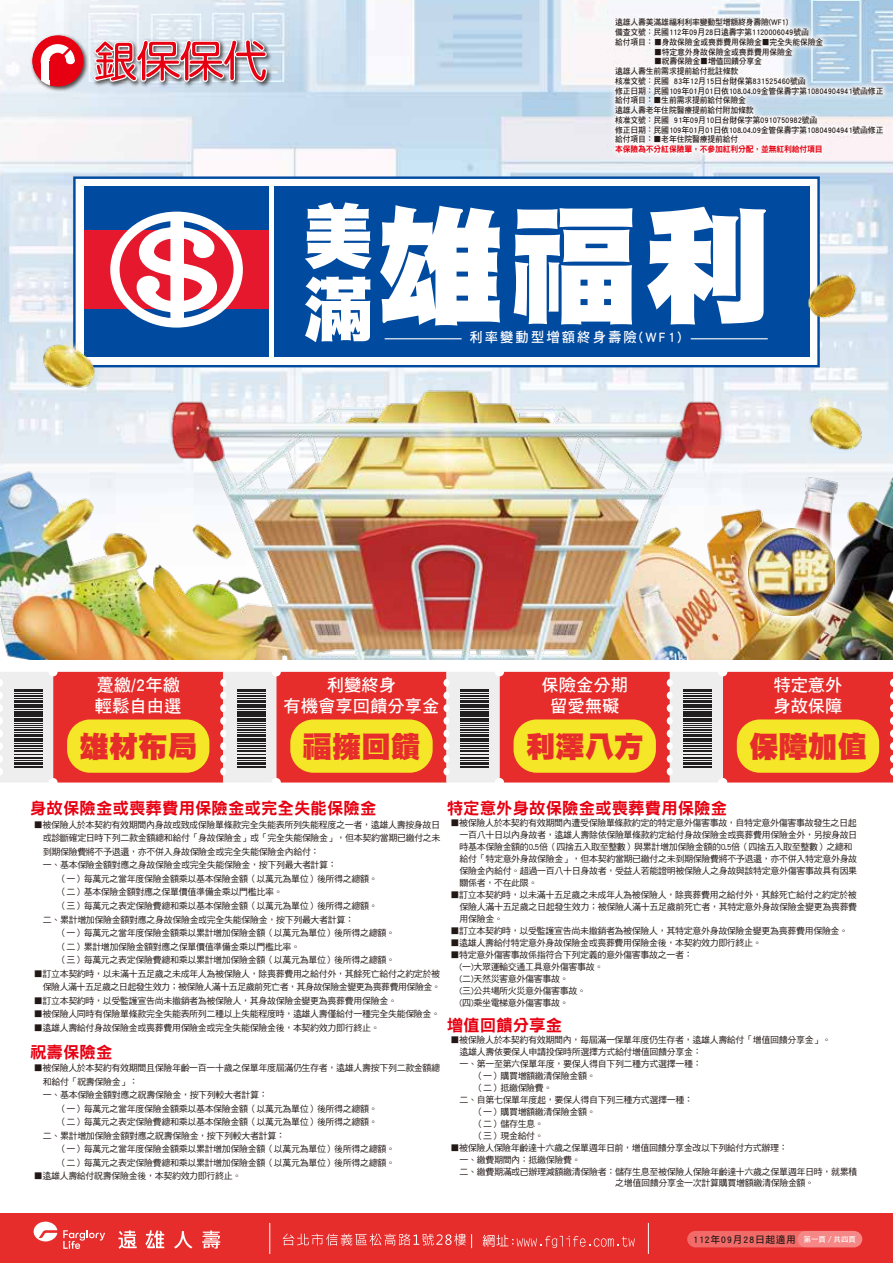
<style>
.page{position:relative;width:893px;height:1263px;background:#fff}
.page>*{position:absolute;margin:0;border:0;box-sizing:border-box;transform-origin:0 0}
.t1{font:127.95px "DF Hei Std W12";color:#fff}
.t2{font:70.5px/73.2px "DF Hei Std W12";color:#fff}
.t3{font:29.4px "DF Hei Std W12";color:#e72d2c}
.t4{font:17.25px/20.7px "DF Hei Std W7";color:#fff}
.t5{font:16.5px "DF Hei Std W9";color:#e60012}
.t6{font:13.95px "DF Hei Std W7";letter-spacing:.16em;color:#fff;scale:.95 1}
.t7{font:9.75px "DF Hei Std W7";letter-spacing:.06em;color:#221815}
.t8{font:9px/12px "DF Hei Std W5";letter-spacing:-.04em;color:#221815}
.t9{font:9px/13.5px "DF Hei Std W5";letter-spacing:-.06em;color:#221815;text-align:right}
.t10{font:8.25px/9.8px "DF Hei Std W7";letter-spacing:-.02em;color:#221815;scale:.95 1}
.t11{font:8.25px "DF Hei Std W9";letter-spacing:-.02em;color:#e60012;scale:.95 1}
.s1{font-size:7.5px;color:#fff}
</style>
<div class="page">
<img style="left:0;top:0;width:893px;height:183px">
<div style="left:73px;top:176px;width:747px;height:191px;background:#fff;border:2px solid #004a9f"></div>
<div style="left:0;top:1213px;width:893px;height:50px;background:#e72d2c"></div>
<svg style="left:483px;top:1235px;width:152px;height:13px"></svg>
<hr style="left:270px;top:1223px;width:1px;height:31px;background:#fff">
<hr style="left:648px;top:1223px;width:1px;height:31px;background:#fff">
<svg style="left:283px;top:1233px;width:189px;height:15px"></svg>
<svg style="left:34px;top:1221px;width:23px;height:20px"></svg>
<svg style="left:63px;top:1230px;width:42px;height:19px"></svg>
<svg style="left:174px;top:1231px;width:18px;height:17px"></svg>
<svg style="left:202px;top:1230px;width:18px;height:19px"></svg>
<svg style="left:145px;top:1230px;width:19px;height:18px"></svg>
<svg style="left:119px;top:1230px;width:18px;height:19px"></svg>
<div style="left:687px;top:1231px;width:175px;height:16px;background:#f36b69;border-radius:8px"></div>
<div style="left:797px;top:1231px;width:65px;height:16px;background:#f58786;border-radius:8px"></div>
<img style="left:0;top:183px;width:893px;height:476px">
<img style="left:608px;top:11px;width:283px;height:159px">
<img style="left:614px;top:17px;width:271px;height:147px">
<img style="left:727px;top:508px;width:128px;height:128px">
<img style="left:741px;top:521px;width:100px;height:101px">
<img style="left:748px;top:529px;width:86px;height:86px">
<svg style="left:0;top:672px;width:893px;height:110px;background:#de7e50"></svg>
<div style="left:514px;top:719px;width:142px;height:54px;background:#f5e628;border-radius:23px"></div>
<img style="left:28px;top:32px;width:63px;height:62px">
<div style="left:32px;top:35px;width:52px;height:52px;background:#e60012;border-radius:50%"></div>
<div style="left:41px;top:44px;width:34px;height:34px;background:#fff;border-radius:50%"></div>
<div style="left:49px;top:53px;width:17px;height:17px;background:#e60012;border-radius:50%"></div>
<div style="left:41px;top:61px;width:8px;height:26px;background:#fff"></div>
<div style="left:49px;top:61px;width:26px;height:18px;background:#e60012"></div>
<div style="left:66px;top:58px;width:9px;height:6px;background:#fff;border-radius:50%"></div>
<svg style="left:60px;top:47px;width:11px;height:12px"></svg>
<img style="left:91px;top:36px;width:183px;height:53px">
<svg style="left:92px;top:38px;width:176px;height:45px;background:#cf8a93"></svg>
<p class="t10" style="left:615px;top:17px;width:221px">遠雄人壽美滿雄福利利率變動型增額終身壽險(WF1)<br>備查文號：民國112年09月28日遠壽字第1120006049號函<br>給付項目：■身故保險金或喪葬費用保險金■完全失能保險金</p>
<p class="t10" style="left:654px;top:47px;width:147px">■特定意外身故保險金或喪葬費用保險金</p>
<p class="t10" style="left:615px;top:56px;width:284px;text-indent:39px">■祝壽保險金■增值回饋分享金<br>遠雄人壽生前需求提前給付批註條款<br>核准文號：民國 83年12月15日台財保第831525460號函<br>修正日期：民國109年01月01日依108.04.09金管保壽字第10804904941號函修正給付項目：■生前需求提前給付保險金<br>遠雄人壽老年住院醫療提前給付附加條款<br>核准文號：民國 91年09月10日台財保字第0910750982號函<br>修正日期：民國109年01月01日依108.04.09金管保壽字第10804904941號函修正給付項目：■老年住院醫療提前給付</p>
<p class="t11" style="left:615px;top:145px;width:220px">本保險為不分紅保險單，不參加紅利分配，並無紅利給付項目</p>
<h2 class="t2" style="left:303px;top:198px;width:70px">美滿</h2>
<h1 class="t1" style="left:377px;top:197px;width:395px">雄福利</h1>
<h3 class="t6" style="left:469px;top:330px;width:225px">利率變動型增額終身壽險(WF1)</h3>
<h3 class="t4" style="left:95px;top:675px;width:88px">躉繳/2年繳輕鬆自由選</h3>
<h3 class="t3" style="left:79px;top:730px;width:119px">雄材布局</h3>
<h3 class="t4" style="left:284px;top:675px;width:157px;text-align:center">利變終身<br>有機會享回饋分享金</h3>
<h3 class="t3" style="left:303px;top:730px;width:119px">福擁回饋</h3>
<h3 class="t4" style="left:541px;top:675px;width:88px;text-align:center">保險金分期留愛無礙</h3>
<h3 class="t3" style="left:526px;top:730px;width:119px">利澤八方</h3>
<h3 class="t4" style="left:773px;top:675px;width:71px">特定意外身故保障</h3>
<h3 class="t3" style="left:749px;top:730px;width:119px">保障加值</h3>
<h3 class="t5" style="left:30px;top:800px;width:348px">身故保險金或喪葬費用保險金或完全失能保險金</h3>
<p class="t8" style="left:34px;top:819px;width:408px">■被保險人於本契約有效期間內身故或致成保險單條款完全失能表所列失能程度之一者，遠雄人壽按身故日</p>
<p class="t8" style="left:43px;top:832px;width:399px">或診斷確定日時下列二款金額總和給付「身故保險金」或「完全失能保險金」，但本契約當期已繳付之未</p>
<p class="t8" style="left:43px;top:846px;width:278px">到期保險費將不予退還，亦不併入身故保險金或完全失能保險金內給付：</p>
<p class="t8" style="left:43px;top:859px;width:296px">一、基本保險金額對應之身故保險金或完全失能保險金，按下列最大者計算：</p>
<p class="t8" style="left:58px;top:873px;width:322px">（一）每萬元之當年度保險金額乘以基本保險金額（以萬元為單位）後所得之總額。</p>
<p class="t8" style="left:58px;top:886px;width:226px">（二）基本保險金額對應之保單價值準備金乘以門檻比率。</p>
<p class="t8" style="left:58px;top:900px;width:322px">（三）每萬元之表定保險費總和乘以基本保險金額（以萬元為單位）後所得之總額。</p>
<p class="t8" style="left:43px;top:913px;width:313px">二、累計增加保險金額對應之身故保險金或完全失能保險金，按下列最大者計算：</p>
<p class="t8" style="left:58px;top:927px;width:339px">（一）每萬元之當年度保險金額乘以累計增加保險金額（以萬元為單位）後所得之總額。</p>
<p class="t8" style="left:58px;top:940px;width:244px">（二）累計增加保險金額對應之保單價值準備金乘以門檻比率。</p>
<p class="t8" style="left:58px;top:954px;width:339px">（三）每萬元之表定保險費總和乘以累計增加保險金額（以萬元為單位）後所得之總額。</p>
<p class="t9" style="left:34px;top:966px;width:409px">■訂立本契約時，以未滿十五足歲之未成年人為被保險人，除喪葬費用之給付外，其餘死亡給付之約定於被保險人滿十五足歲之日起發生效力；被保險人滿十五足歲前死亡者，其身故保險金變更為喪葬費用保險金。</p>
<p class="t8" style="left:34px;top:994px;width:365px">■訂立本契約時，以受監護宣告尚未撤銷者為被保險人，其身故保險金變更為喪葬費用保險金。</p>
<p class="t8" style="left:34px;top:1008px;width:408px">■被保險人同時有保險單條款完全失能表所列二種以上失能程度時，遠雄人壽僅給付一種完全失能保險金。</p>
<p class="t8" style="left:34px;top:1021px;width:347px">■遠雄人壽給付身故保險金或喪葬費用保險金或完全失能保險金後，本契約效力即行終止。</p>
<h3 class="t5" style="left:30px;top:1043px;width:84px">祝壽保險金</h3>
<p class="t8" style="left:34px;top:1062px;width:408px">■被保險人於本契約有效期間且保險年齡一百一十歲之保單年度屆滿仍生存者，遠雄人壽按下列二款金額總</p>
<p class="t8" style="left:43px;top:1075px;width:97px">和給付「祝壽保險金」：</p>
<p class="t8" style="left:43px;top:1089px;width:226px">一、基本保險金額對應之祝壽保險金，按下列較大者計算：</p>
<p class="t8" style="left:58px;top:1102px;width:322px">（一）每萬元之當年度保險金額乘以基本保險金額（以萬元為單位）後所得之總額。</p>
<p class="t8" style="left:58px;top:1116px;width:322px">（二）每萬元之表定保險費總和乘以基本保險金額（以萬元為單位）後所得之總額。</p>
<p class="t8" style="left:43px;top:1129px;width:244px">二、累計增加保險金額對應之祝壽保險金，按下列較大者計算：</p>
<p class="t8" style="left:58px;top:1143px;width:339px">（一）每萬元之當年度保險金額乘以累計增加保險金額（以萬元為單位）後所得之總額。</p>
<p class="t8" style="left:58px;top:1156px;width:339px">（二）每萬元之表定保險費總和乘以累計增加保險金額（以萬元為單位）後所得之總額。</p>
<p class="t8" style="left:34px;top:1170px;width:209px">■遠雄人壽給付祝壽保險金後，本契約效力即行終止。</p>
<h3 class="t5" style="left:447px;top:800px;width:282px">特定意外身故保險金或喪葬費用保險金</h3>
<p class="t8" style="left:459px;top:817px;width:399px;text-indent:-9px">■被保險人於本契約有效期間內遭受保險單條款約定的特定意外傷害事故，自特定意外傷害事故發生之日起一百八十日以內身故者，遠雄人壽除依保險單條款約定給付身故保險金或喪葬費用保險金外，另按身故日時基本保險金額的0.5倍（四捨五入取至整數）與累計增加保險金額的0.5倍（四捨五入取至整數）之總和給付「特定意外身故保險金」，但本契約當期已繳付之未到期保險費將不予退還，亦不併入特定意外身故保險金內給付。超過一百八十日身故者，受益人若能證明被保險人之身故與該特定意外傷害事故具有因果關係者，不在此限。</p>
<p class="t8" style="left:459px;top:889px;width:399px;text-align:justify;text-indent:-9px">■訂立本契約時，以未滿十五足歲之未成年人為被保險人，除喪葬費用之給付外，其餘死亡給付之約定於被保險人滿十五足歲之日起發生效力；被保險人滿十五足歲前死亡者，其特定意外身故保險金變更為喪葬費用保險金。</p>
<p class="t8" style="left:450px;top:925px;width:399px">■訂立本契約時，以受監護宣告尚未撤銷者為被保險人，其特定意外身故保險金變更為喪葬費用保險金。</p>
<p class="t8" style="left:450px;top:937px;width:313px">■遠雄人壽給付特定意外身故保險金或喪葬費用保險金後，本契約效力即行終止。</p>
<p class="t8" style="left:459px;top:949px;width:235px;text-indent:-9px">■特定意外傷害事故係指符合下列定義的意外傷害事故之一者：(一)大眾運輸交通工具意外傷害事故。<br>(二)天然災害意外傷害事故。<br>(三)公共場所火災意外傷害事故。<br>(四)乘坐電梯意外傷害事故。</p>
<h3 class="t5" style="left:447px;top:1016px;width:117px">增值回饋分享金</h3>
<p class="t8" style="left:450px;top:1033px;width:382px">■被保險人於本契約有效期間內，每屆滿一保單年度仍生存者，遠雄人壽給付「增值回饋分享金」。</p>
<p class="t8" style="left:459px;top:1045px;width:244px">遠雄人壽依要保人申請投保時所選擇方式給付增值回饋分享金：</p>
<p class="t8" style="left:459px;top:1057px;width:244px">一、第一至第六保單年度，要保人得自下列二種方式選擇一種：</p>
<p class="t8" style="left:474px;top:1069px;width:123px">（一）購買增額繳清保險金額。</p>
<p class="t8" style="left:474px;top:1081px;width:80px">（二）抵繳保險費。</p>
<p class="t8" style="left:459px;top:1093px;width:235px">二、自第七保單年度起，要保人得自下列三種方式選擇一種：</p>
<p class="t8" style="left:474px;top:1105px;width:123px">（一）購買增額繳清保險金額。</p>
<p class="t8" style="left:474px;top:1117px;width:71px">（二）儲存生息。</p>
<p class="t8" style="left:474px;top:1129px;width:71px">（三）現金給付。</p>
<p class="t8" style="left:450px;top:1141px;width:339px">■被保險人保險年齡達十六歲之保單週年日前，增值回饋分享金改以下列給付方式辦理：</p>
<p class="t8" style="left:459px;top:1153px;width:123px">一、繳費期間內：抵繳保險費。</p>
<p class="t8" style="left:459px;top:1165px;width:399px">二、繳費期滿或已辦理減額繳清保險者：儲存生息至被保險人保險年齡達十六歲之保單週年日時，就累積</p>
<p class="t8" style="left:615px;top:1177px;width:201px">之增值回饋分享金一次計算購買增額繳清保險金額。</p>
<p class="t7" style="left:693px;top:1234px;width:165px">112年09月28日起適用 <span class="s1">第一頁／共四頁</span></p>
</div>
